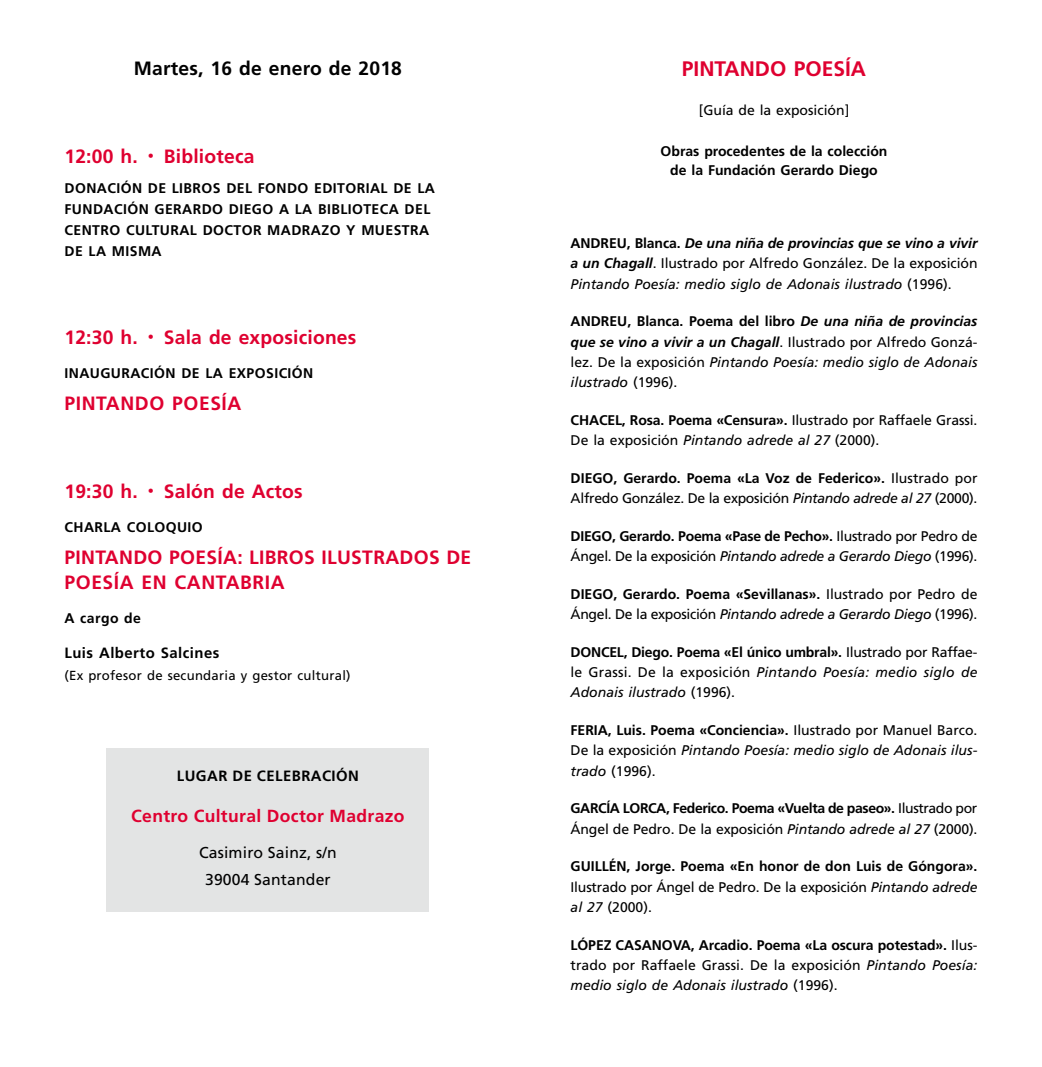
<style>
.page{position:relative;width:1042px;height:1067px;background:#fff}
.page>*{position:absolute;margin:0;border:0;box-sizing:border-box;transform-origin:0 0}
.t1{font:700 21px "Frutiger";color:#df0030}
.t2{font:700 19.25px/24.5px "Frutiger";letter-spacing:.01em;color:#df0030}
.t3{font:700 19.25px "Frutiger";letter-spacing:.01em;color:#000}
.t4{font:700 17.5px "Frutiger";letter-spacing:.02em;color:#df0030}
.t5{font:15.75px/26.2px "Frutiger";letter-spacing:.01em;color:#000;text-align:center}
.t6{font:700 14.88px "Frutiger";letter-spacing:.03em;color:#000}
.t7{font:14px/20.3px "Frutiger";color:#000;text-align:justify}
.t8{font:700 14px/20.3px "Frutiger";color:#000;text-align:center}
.t9{font:14px/20.3px "Frutiger";letter-spacing:-.02em;color:#000}
.t10{font:700 14px "Frutiger";letter-spacing:.03em;color:#000}
.t11{font:13.12px "Frutiger";letter-spacing:.02em;color:#000}
.s1{font-size:12.25px}
.s2{font-weight:700}
.s3{font-weight:700;font-style:italic}
.s4{font-style:italic}
.s5{font-weight:400}
.s6{font-weight:400;font-style:italic}
</style>
<div class="page">
<div style="left:107px;top:748px;width:322px;height:164px;background:#e3e4e4"></div>
<h2 class="t3" style="left:134px;top:57px;width:270px">Martes, 16 de enero de 2018</h2>
<h2 class="t2" style="left:64px;top:144px;width:191px">12:00 h. <span class="s1">•</span> Biblioteca</h2>
<p class="t8" style="left:64px;top:178px;width:21px">Donación</p>
<p class="t8" style="left:148px;top:178px;width:33px">de libros</p>
<p class="t8" style="left:226px;top:178px;width:10px">del</p>
<p class="t8" style="left:258px;top:178px;width:11px">fondo</p>
<p class="t8" style="left:314px;top:178px;width:10px">editorial</p>
<p class="t8" style="left:393px;top:178px;width:34px">de la</p>
<p class="t8" style="left:65px;top:199px;width:11px">fundación</p>
<p class="t8" style="left:154px;top:199px;width:11px">gerardo</p>
<p class="t8" style="left:229px;top:199px;width:10px">diego</p>
<p class="t8" style="left:279px;top:199px;width:49px">ala biblioteca</p>
<p class="t8" style="left:405px;top:199px;width:10px">del</p>
<p class="t8" style="left:65px;top:220px;width:11px">centro</p>
<p class="t8" style="left:126px;top:220px;width:10px">cultural</p>
<p class="t8" style="left:203px;top:220px;width:11px">doctor</p>
<p class="t8" style="left:267px;top:220px;width:12px">madra</p>
<p class="t8" style="left:321px;top:220px;width:51px">zo y muestra</p>
<p class="t8" style="left:65px;top:241px;width:58px">delamisma</p>
<h2 class="t2" style="left:64px;top:325px;width:293px">12:30 h. <span class="s1">•</span> Sala de exposiciones</h2>
<p class="t8" style="left:64px;top:363px;width:15px">Inauguración</p>
<p class="t8" style="left:181px;top:363px;width:57px">delaexposición</p>
<h2 class="t2" style="left:64px;top:391px;width:23px">Pinta</h2>
<h2 class="t2" style="left:120px;top:391px;width:76px">Ndo Poes</h2>
<h2 class="t2" style="left:222px;top:391px;width:18px">ía</h2>
<h2 class="t2" style="left:65px;top:479px;width:240px">19:30 h. <span class="s1">•</span> Salón de Actos</h2>
<p class="t10" style="left:64px;top:519px;width:140px">CHARLA COLOQUIO</p>
<h2 class="t2" style="left:64px;top:545px;width:23px">Pinta</h2>
<h2 class="t2" style="left:119px;top:545px;width:63px">Ndo poes</h2>
<h2 class="t2" style="left:65px;top:545px;width:408px;text-indent:153px">ía: LIBROS ILUSTRADOS DE<br>POESÍA EN CANTABRIA</h2>
<p class="t8" style="left:64px;top:608px;width:78px">A cargo de</p>
<p class="t6" style="left:64px;top:644px;width:156px">Luis Alberto Salcines</p>
<p class="t11" style="left:64px;top:668px;width:288px">(Ex profesor de secundaria y gestor cultural)</p>
<p class="t6" style="left:177px;top:767px;width:184px">LUGAR DE CELEBRACIÓN</p>
<p class="t4" style="left:131px;top:806px;width:275px">Centro Cultural Doctor Madrazo</p>
<p class="t5" style="left:199px;top:840px;width:139px">Casimiro Sainz, s/n<br>39004 Santander</p>
<h1 class="t1" style="left:682px;top:57px;width:186px">PINTANDO POESÍA</h1>
<p class="t7" style="left:699px;top:100px;width:152px">[Guía de la exposición]</p>
<p class="t8" style="left:660px;top:142px;width:228px;line-height:18.9px">Obras procedentes de la colección de la Fundación Gerardo Diego</p>
<p class="t7" style="left:570px;top:233px;width:408px"><span class="s2">ANDREU, Blanca.</span> <span class="s3">De una niña de provincias que se vino a vivir a un Chagall</span>. Ilustrado por Alfredo González. De la exposición <span class="s4">Pintando Poesía: medio siglo de Adonais ilustrado</span> (1996).</p>
<p class="t7" style="left:570px;top:311px;width:408px"><span class="s2">ANDREU, Blanca. Poema del libro</span> <span class="s3">De una niña de provincias que se vino a vivir a un Chagall</span>. Ilustrado por Alfredo Gonzá&shy;lez. De la exposición <span class="s4">Pintando Poesía: medio siglo de Adonais ilustrado</span> (1996).</p>
<p class="t7" style="left:570px;top:410px;width:408px"><span class="s2">CHACEL, Rosa. Poema «Censura».</span> Ilustrado por Raffaele Grassi.<br>De la exposición <span class="s4">Pintando adrede al 27</span> (2000).</p>
<p class="t9" style="left:570px;top:468px;width:408px"><span class="s2">DIEGO, Gerardo. Poema «La Voz de Federico».</span> Ilustrado por<br>Alfredo González. De la exposición <span class="s4">Pintando adrede al 27</span> (2000).</p>
<p class="t9" style="left:570px;top:526px;width:408px"><span class="s2">DIEGO, Gerardo. Poema «Pase de Pecho».</span> Ilustrado por Pedro de<br>Ángel. De la exposición <span class="s4">Pintando adrede a Gerardo Diego</span> (1996).</p>
<p class="t9" style="left:570px;top:584px;width:408px"><span class="s2">DIEGO, Gerardo. Poema «Sevillanas».</span> Ilustrado por Pedro de<br>Ángel. De la exposición <span class="s4">Pintando adrede a Gerardo Diego</span> (1996).</p>
<p class="t7" style="left:570px;top:642px;width:408px"><span class="s2">DONCEL, Diego. Poema «El único umbral».</span> Ilustrado por Raffae&shy;le Grassi. De la exposición <span class="s4">Pintando Poesía: medio siglo de Adonais ilustrado</span> (1996).</p>
<p class="t7" style="left:570px;top:720px;width:408px"><span class="s2">FERIA, Luis. Poema «Conciencia».</span> Ilustrado por Manuel Barco.<br>De la exposición <span class="s4">Pintando Poesía: medio siglo de Adonais ilus&shy;trado</span> (1996).</p>
<p class="t7" style="left:570px;top:798px;width:408px"><span class="s2">GARCÍA LORCA, Federico. Poema «Vuelta de paseo».</span> Ilustrado por<br>Ángel de Pedro. De la exposición <span class="s4">Pintando adrede al 27</span> (2000).</p>
<p class="t8" style="left:570px;top:856px;width:408px;text-align:justify">GUILLÉN, Jorge. Poema «En honor de don Luis de Góngora».<br><span class="s5">Ilustrado por Ángel de Pedro. De la exposición</span> <span class="s6">Pintando adrede al 27</span> <span class="s5">(2000).</span></p>
<p class="t7" style="left:570px;top:934px;width:408px"><span class="s2">LÓPEZ CASANOVA, Arcadio. Poema «La oscura potestad».</span> Ilus&shy;trado por Raffaele Grassi. De la exposición <span class="s4">Pintando Poesía: medio siglo de Adonais ilustrado</span> (1996).</p>
</div>
